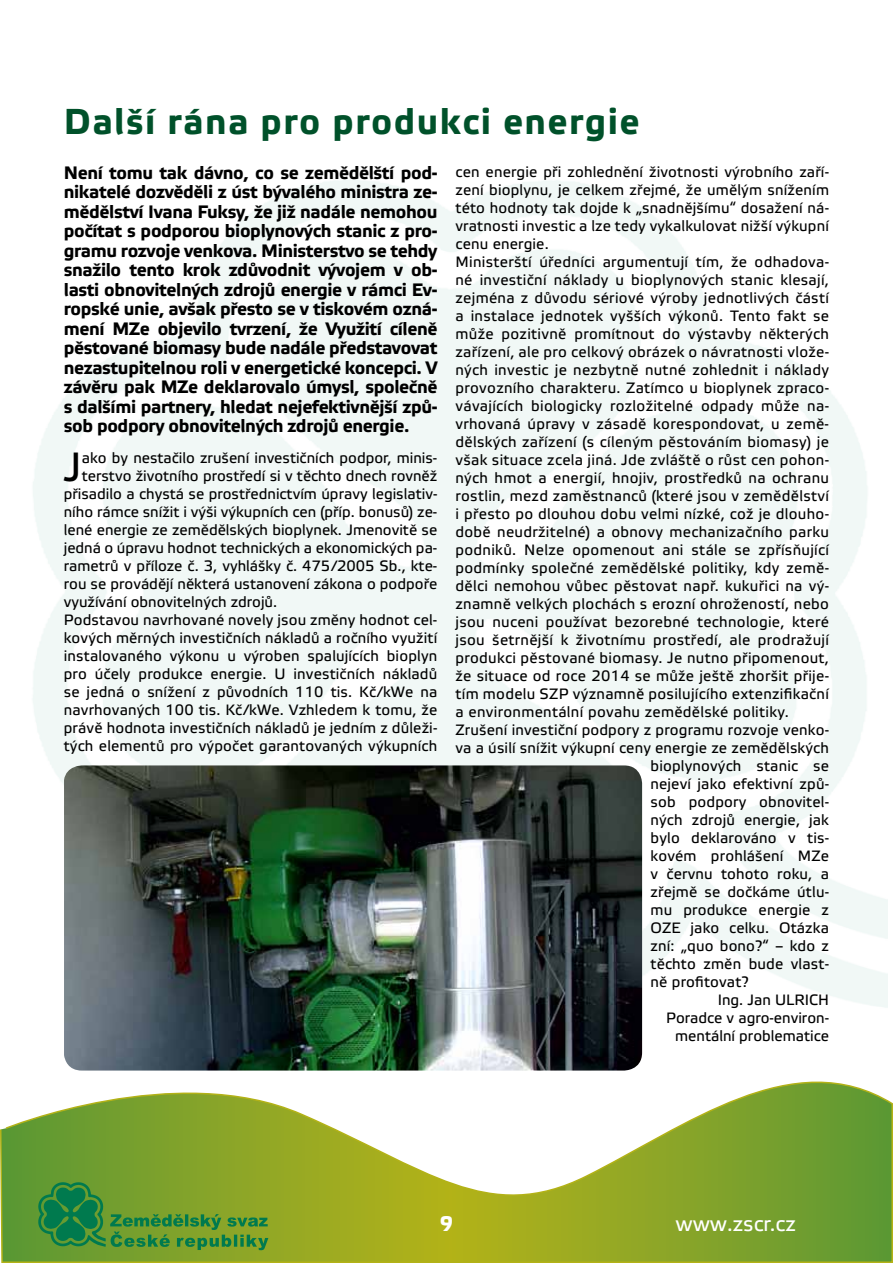
<style>
.page{position:relative;width:893px;height:1263px;background:#fff}
.page>*{position:absolute;margin:0;border:0;box-sizing:border-box;transform-origin:0 0}
.t1{font:40.8px "Etelka Text";color:#000}
.t2{font:700 36px "Etelka Text";letter-spacing:.04em;color:#00512a}
.t3{font:21px "Etelka Text";color:#fff}
.t4{font:700 21px "Etelka Text";color:#fff}
.t5{font:700 18px/19.5px "Etelka Text";letter-spacing:-.02em;color:#000;text-align:justify}
.t6{font:15px "Etelka Text";letter-spacing:.01em;color:#000}
</style>
<div class="page">
<svg style="left:0;top:1042px;width:893px;height:221px"></svg>
<svg style="left:38px;top:1182px;width:230px;height:68px;background:#599635"></svg>
<img style="left:64px;top:765px;width:578px;height:305px">
<h2 class="t2" style="left:64px;top:101px;width:577px">Další rána pro produkci energie</h2>
<p class="t5" style="left:64px;top:164px;width:375px">Není tomu tak dávno, co se zemědělští pod&shy;nikatelé dozvěděli z úst bývalého ministra ze&shy;mědělství Ivana Fuksy, že již nadále nemohou počítat s podporou bioplynových stanic z pro&shy;gramu rozvoje venkova. Ministerstvo se tehdy snažilo tento krok zdůvodnit vývojem v ob&shy;lasti obnovitelných zdrojů energie v rámci Ev&shy;ropské unie, avšak přesto se v tiskovém ozná&shy;mení MZe objevilo tvrzení, že Využití cíleně pěstované biomasy bude nadále představovat nezastupitelnou roli v energetické koncepci. V závěru pak MZe deklarovalo úmysl, společně s dalšími partnery, hledat nejefektivnější způ&shy;sob podpory obnovitelných zdrojů energie.</p>
<h1 class="t1" style="left:63px;top:443px;width:20px">J</h1>
<p class="t6" style="left:82px;top:449px;width:357px">ako by nestačilo zrušení investičních podpor, minis-</p>
<p class="t6" style="left:455px;top:163px;width:375px">cen energie při zohlednění životnosti výrobního zaří-</p>
<p class="t6" style="left:455px;top:181px;width:375px">zení bioplynu, je celkem zřejmé, že umělým snížením</p>
<p class="t6" style="left:455px;top:199px;width:375px">této hodnoty tak dojde k „snadnějšímu“ dosažení ná-</p>
<p class="t6" style="left:455px;top:217px;width:375px">vratnosti investic a lze tedy vykalkulovat nižší výkupní</p>
<p class="t6" style="left:455px;top:235px;width:95px">cenu energie.</p>
<p class="t6" style="left:455px;top:253px;width:375px">Ministerští úředníci argumentují tím, že odhadova-</p>
<p class="t6" style="left:455px;top:271px;width:375px">né investiční náklady u bioplynových stanic klesají,</p>
<p class="t6" style="left:455px;top:289px;width:375px">zejména z důvodu sériové výroby jednotlivých částí</p>
<p class="t6" style="left:455px;top:307px;width:375px">a instalace jednotek vyšších výkonů. Tento fakt se</p>
<p class="t6" style="left:455px;top:325px;width:375px">může pozitivně promítnout do výstavby některých</p>
<p class="t6" style="left:455px;top:343px;width:375px">zařízení, ale pro celkový obrázek o návratnosti vlože-</p>
<p class="t6" style="left:455px;top:361px;width:375px">ných investic je nezbytně nutné zohlednit i náklady</p>
<p class="t6" style="left:455px;top:379px;width:375px">provozního charakteru. Zatímco u bioplynek zpraco-</p>
<p class="t6" style="left:455px;top:397px;width:375px">vávajících biologicky rozložitelné odpady může na-</p>
<p class="t6" style="left:455px;top:415px;width:375px">vrhovaná úpravy v zásadě korespondovat, u země-</p>
<p class="t6" style="left:455px;top:433px;width:375px">dělských zařízení (s cíleným pěstováním biomasy) je</p>
<p class="t6" style="left:455px;top:451px;width:375px">však situace zcela jiná. Jde zvláště o růst cen pohon-</p>
<p class="t6" style="left:455px;top:469px;width:375px">ných hmot a energií, hnojiv, prostředků na ochranu</p>
<p class="t6" style="left:455px;top:487px;width:375px">rostlin, mezd zaměstnanců (které jsou v zemědělství</p>
<p class="t6" style="left:455px;top:505px;width:375px">i přesto po dlouhou dobu velmi nízké, což je dlouho-</p>
<p class="t6" style="left:455px;top:523px;width:375px">době neudržitelné) a obnovy mechanizačního parku</p>
<p class="t6" style="left:455px;top:541px;width:375px">podniků. Nelze opomenout ani stále se zpřísňující</p>
<p class="t6" style="left:455px;top:559px;width:375px">podmínky společné zemědělské politiky, kdy země-</p>
<p class="t6" style="left:455px;top:577px;width:375px">dělci nemohou vůbec pěstovat např. kukuřici na vý-</p>
<p class="t6" style="left:455px;top:595px;width:375px">znamně velkých plochách s erozní ohrožeností, nebo</p>
<p class="t6" style="left:455px;top:613px;width:375px">jsou nuceni používat bezorebné technologie, které</p>
<p class="t6" style="left:455px;top:631px;width:375px">jsou šetrnější k životnímu prostředí, ale prodražují</p>
<p class="t6" style="left:455px;top:649px;width:375px">produkci pěstované biomasy. Je nutno připomenout,</p>
<p class="t6" style="left:455px;top:667px;width:375px">že situace od roce 2014 se může ještě zhoršit přije-</p>
<p class="t6" style="left:455px;top:685px;width:375px">tím modelu SZP významně posilujícího extenzifikační</p>
<p class="t6" style="left:455px;top:703px;width:335px">a environmentální povahu zemědělské politiky.</p>
<p class="t6" style="left:455px;top:721px;width:375px">Zrušení investiční podpory z programu rozvoje venko-</p>
<p class="t6" style="left:455px;top:739px;width:375px">va a úsilí snížit výkupní ceny energie ze zemědělských</p>
<p class="t6" style="left:650px;top:757px;width:180px">bioplynových stanic se</p>
<p class="t6" style="left:650px;top:775px;width:180px">nejeví jako efektivní způ-</p>
<p class="t6" style="left:650px;top:793px;width:180px">sob podpory obnovitel-</p>
<p class="t6" style="left:650px;top:811px;width:180px">ných zdrojů energie, jak</p>
<p class="t6" style="left:650px;top:829px;width:180px">bylo deklarováno v tis-</p>
<p class="t6" style="left:650px;top:847px;width:180px">kovém prohlášení MZe</p>
<p class="t6" style="left:650px;top:865px;width:180px">v červnu tohoto roku, a</p>
<p class="t6" style="left:650px;top:883px;width:180px">zřejmě se dočkáme útlu-</p>
<p class="t6" style="left:650px;top:901px;width:180px">mu produkce energie z</p>
<p class="t6" style="left:650px;top:919px;width:180px">OZE jako celku. Otázka</p>
<p class="t6" style="left:650px;top:937px;width:180px">zní: „quo bono?“ – kdo z</p>
<p class="t6" style="left:650px;top:955px;width:180px">těchto změn bude vlast-</p>
<p class="t6" style="left:650px;top:973px;width:100px">ně profitovat?</p>
<p class="t6" style="left:718px;top:991px;width:113px">Ing. Jan ULRICH</p>
<p class="t6" style="left:666px;top:1009px;width:164px">Poradce v agro-environ-</p>
<p class="t6" style="left:675px;top:1027px;width:155px">mentální problematice</p>
<p class="t6" style="left:82px;top:467px;width:357px">terstvo životního prostředí si v těchto dnech rovněž</p>
<p class="t6" style="left:64px;top:485px;width:375px">přisadilo a chystá se prostřednictvím úpravy legislativ-</p>
<p class="t6" style="left:64px;top:503px;width:375px">ního rámce snížit i výši výkupních cen (příp. bonusů) ze-</p>
<p class="t6" style="left:64px;top:521px;width:375px">lené energie ze zemědělských bioplynek. Jmenovitě se</p>
<p class="t6" style="left:64px;top:539px;width:375px">jedná o úpravu hodnot technických a ekonomických pa-</p>
<p class="t6" style="left:64px;top:557px;width:375px">rametrů v příloze č. 3, vyhlášky č. 475/2005 Sb., kte-</p>
<p class="t6" style="left:64px;top:575px;width:375px">rou se provádějí některá ustanovení zákona o podpoře</p>
<p class="t6" style="left:64px;top:593px;width:215px">využívání obnovitelných zdrojů.</p>
<p class="t6" style="left:64px;top:611px;width:375px">Podstavou navrhované novely jsou změny hodnot cel-</p>
<p class="t6" style="left:64px;top:629px;width:375px">kových měrných investičních nákladů a ročního využití</p>
<p class="t6" style="left:64px;top:647px;width:375px">instalovaného výkonu u výroben spalujících bioplyn</p>
<p class="t6" style="left:64px;top:665px;width:375px">pro účely produkce energie. U investičních nákladů</p>
<p class="t6" style="left:64px;top:683px;width:375px">se jedná o snížení z původních 110 tis. Kč/kWe na</p>
<p class="t6" style="left:64px;top:701px;width:375px">navrhovaných 100 tis. Kč/kWe. Vzhledem k tomu, že</p>
<p class="t6" style="left:64px;top:719px;width:375px">právě hodnota investičních nákladů je jedním z důleži-</p>
<p class="t6" style="left:64px;top:737px;width:375px">tých elementů pro výpočet garantovaných výkupních</p>
<h3 class="t4" style="left:440px;top:1212px;width:15px">9</h3>
<h3 class="t3" style="left:675px;top:1212px;width:122px">www.zscr.cz</h3>
</div>
